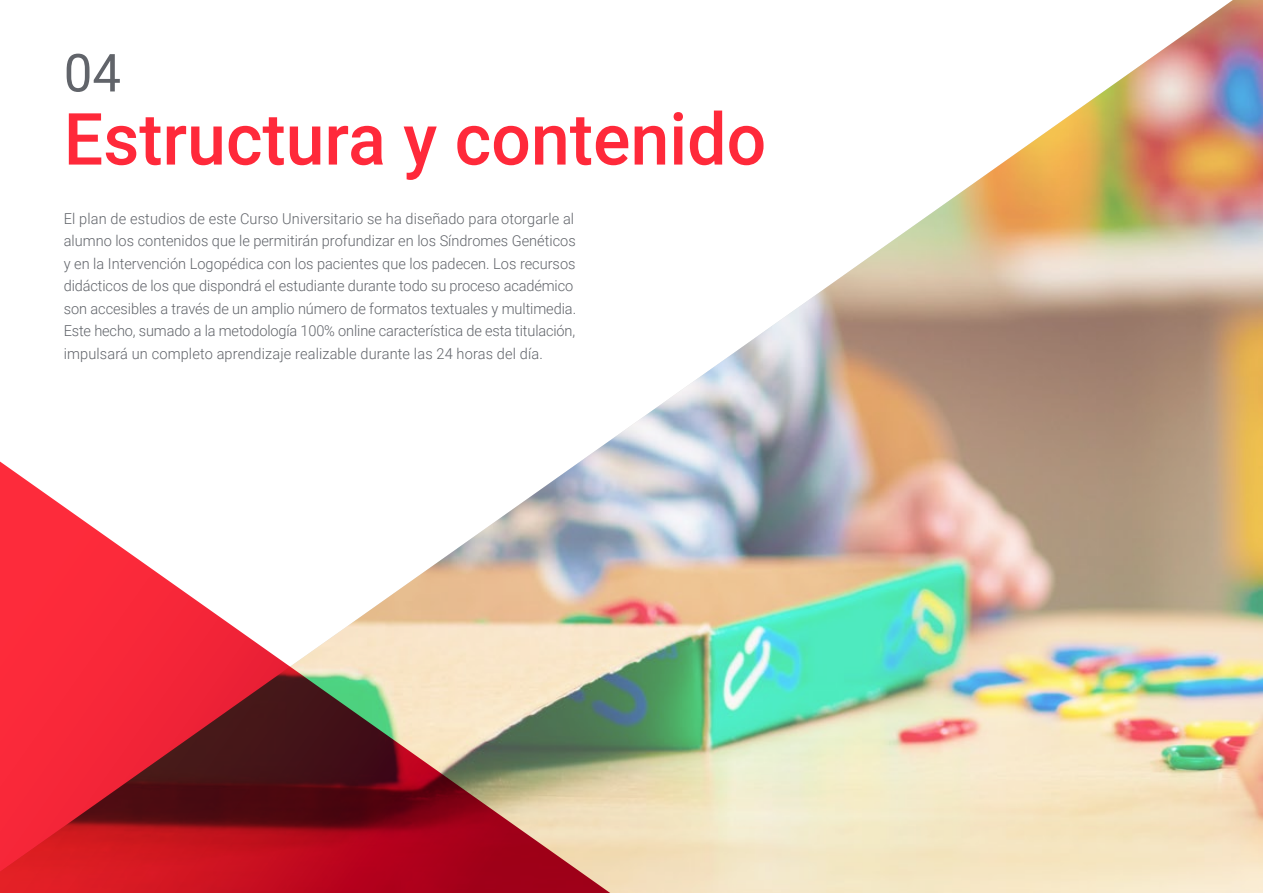
<style>
.page{position:relative;width:1263px;height:893px;background:#fff}
.page>*{position:absolute;margin:0;border:0;box-sizing:border-box;transform-origin:0 0}
.t1{font:500 72px "Roboto";color:#ff293a}
.t2{font:52.5px "Roboto";color:#61646a}
.t3{font:300 15px/22.5px "Roboto";color:#61646a}
</style>
<div class="page">
<img style="left:602px;top:0;width:661px;height:893px">
<svg style="left:0;top:446px;width:640px;height:447px"></svg>
<h2 class="t2" style="left:64px;top:36px;width:59px">04</h2>
<h1 class="t1" style="left:64px;top:89px;width:704px">Estructura y contenido</h1>
<p class="t3" style="left:64px;top:207px;width:514px">El plan de estudios de este Curso Universitario se ha diseñado para otorgarle al alumno los contenidos que le permitirán profundizar en los Síndromes Genéticos y en la Intervención Logopédica con los pacientes que los padecen. Los recursos didácticos de los que dispondrá el estudiante durante todo su proceso académico son accesibles a través de un amplio número de formatos textuales y multimedia.<br>Este hecho, sumado a la metodología 100% online característica de esta titulación, impulsará un completo aprendizaje realizable durante las 24 horas del día.</p>
</div>
